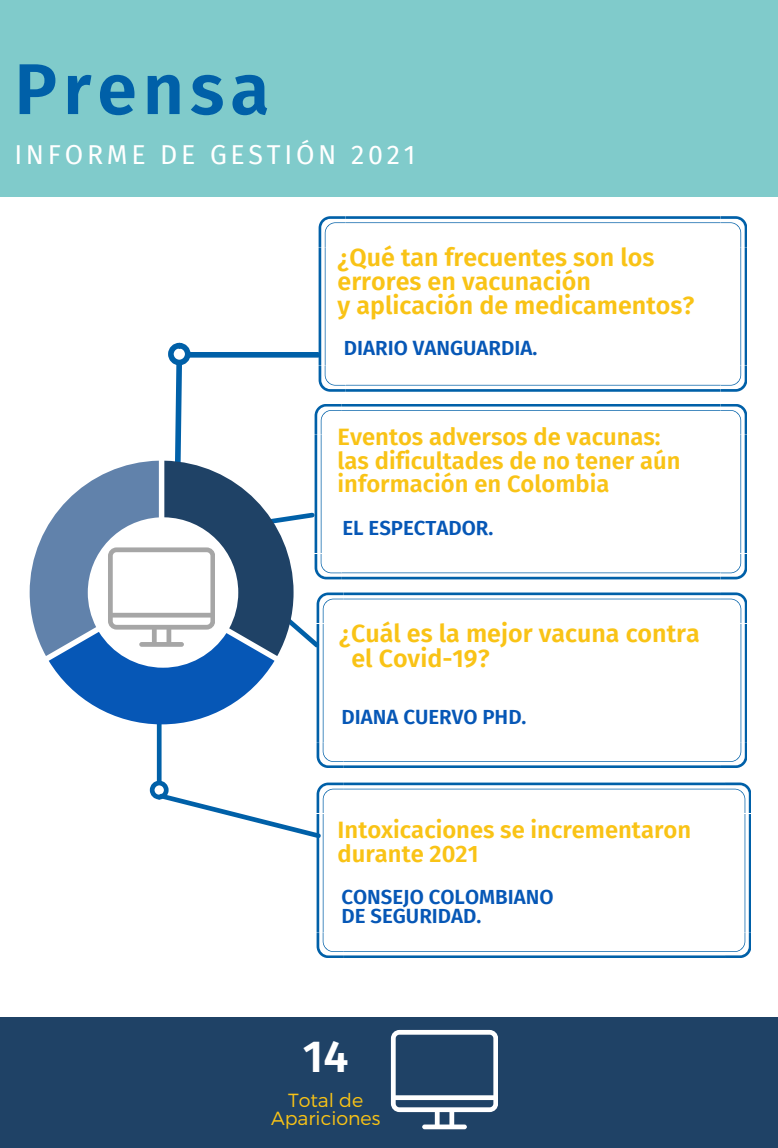
<style>
.page{position:relative;width:778px;height:1148px;background:#fff}
.page>*{position:absolute;margin:0;border:0;box-sizing:border-box;transform-origin:0 0}
.t1{font:600 71.88px "Fira Sans";letter-spacing:.08em;color:#0060a8}
.t2{font:600 45px "Fira Sans";color:#fff}
.t3{font:26.62px "Fira Sans";letter-spacing:.14em;color:#fff}
.t4{font:600 25px/24.4px "Fira Sans";color:#f9c316}
.t5{font:600 23.75px/23.5px "Fira Sans";color:#f9c316}
.t6{font:600 20.5px/19.8px "Fira Sans";color:#0657b6}
.t7{font:300 19px/17.8px "Montserrat";color:#f9c316;text-align:center}
</style>
<div class="page">
<div style="left:0;top:0;width:777px;height:196px;background:#80cbcb"></div>
<div style="left:0;top:1017px;width:777px;height:130px;background:#1f4266"></div>
<svg style="left:318px;top:216px;width:428px;height:176px"></svg>
<svg style="left:323px;top:404px;width:423px;height:175px"></svg>
<svg style="left:316px;top:592px;width:431px;height:176px"></svg>
<div style="left:168px;top:343px;width:22px;height:22px;border:6px solid #0060a8;border-radius:50%"></div>
<div style="left:190px;top:352px;width:128px;height:5px;background:#0060a8"></div>
<hr style="left:157px;top:687px;width:4px;height:93px;background:#0060a8">
<div style="left:150px;top:780px;width:18px;height:19px;border:5px solid #0060a8;border-radius:50%"></div>
<svg style="left:156px;top:790px;width:160px;height:48px"></svg>
<svg style="left:316px;top:782px;width:434px;height:176px"></svg>
<svg style="left:30px;top:359px;width:293px;height:365px"></svg>
<svg style="left:391px;top:1029px;width:106px;height:100px"></svg>
<p class="t1" style="left:14px;top:47px;width:256px">Prensa</p>
<h5 class="t3" style="left:14px;top:139px;width:402px">INFORME DE GESTIÓN 2021</h5>
<h3 class="t4" style="left:337px;top:245px;width:358px">¿Qué tan frecuentes son los errores en vacunación<br>y aplicación de medicamentos?</h3>
<h5 class="t6" style="left:343px;top:339px;width:195px">DIARIO VANGUARDIA.</h5>
<p class="t5" style="left:337px;top:425px;width:344px">Eventos adversos de vacunas: las dificultades de no tener aún información en Colombia</p>
<h5 class="t6" style="left:342px;top:518px;width:152px">EL ESPECTADOR.</h5>
<h2 class="t4" style="left:351px;top:621px;width:350px;text-indent:-12px">¿Cuál es la mejor vacuna contra el Covid-19?</h2>
<h3 class="t6" style="left:341px;top:707px;width:186px">DIANA CUERVO PHD.</h3>
<h5 class="t5" style="left:337px;top:818px;width:355px">Intoxicaciones se incrementaron durante 2021</h5>
<p class="t6" style="left:341px;top:887px;width:213px">CONSEJO COLOMBIANO<br>DE SEGURIDAD.</p>
<p class="t2" style="left:303px;top:1029px;width:47px">14</p>
<h4 class="t7" style="left:271px;top:1090px;width:111px">Total de<br>Apariciones</h4>
</div>
